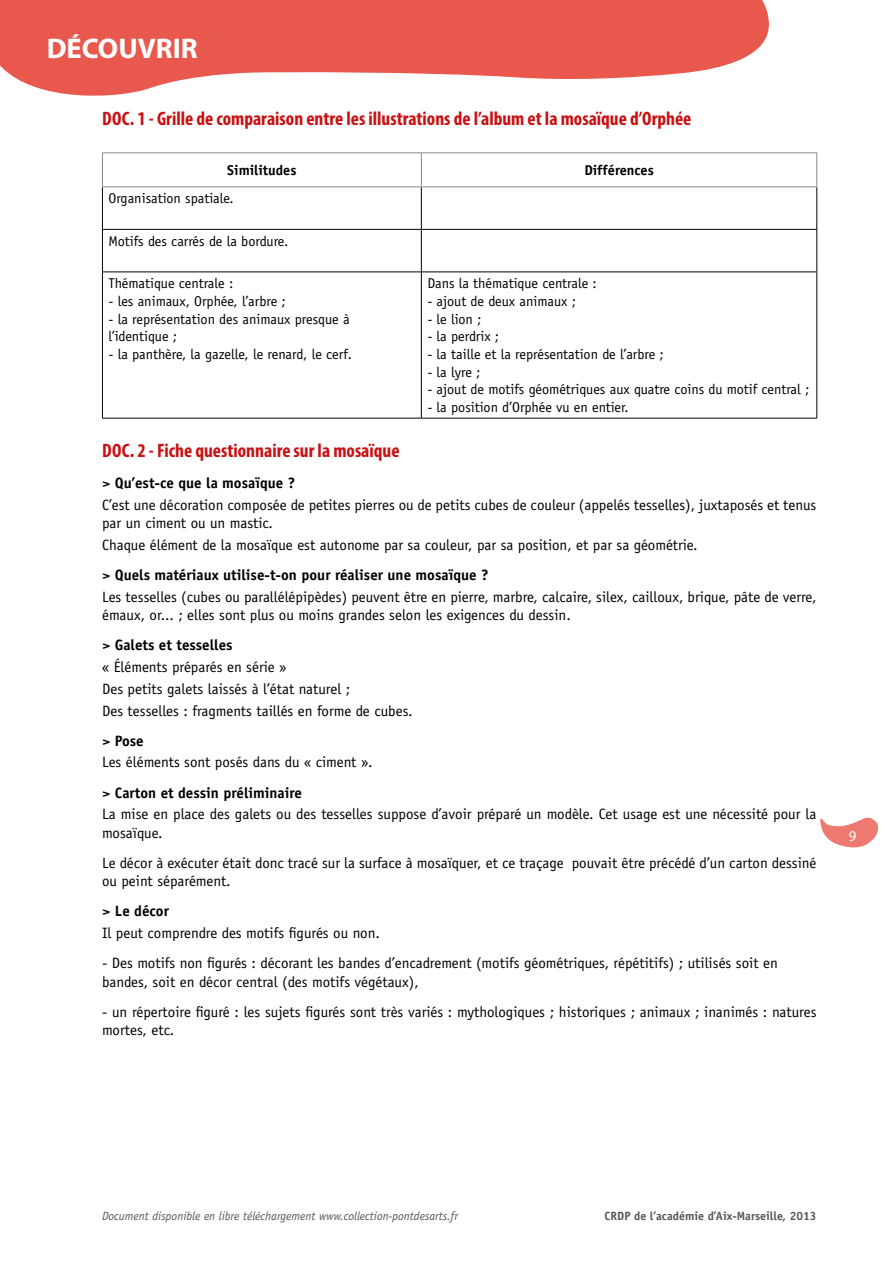
<style>
.page{position:relative;width:893px;height:1263px;background:#fff}
.page>*{position:absolute;margin:0;border:0;box-sizing:border-box;transform-origin:0 0}
.t1{font:700 28.5px "Myriad Pro";color:#fff}
.t2{font:700 condensed 19.5px "Myriad Pro";color:#c91113}
.t3{font:15px/18.3px "Officina Sans Std";color:#000}
.t4{font:700 15px "Officina Sans Std";color:#000}
.t5{font:15px "Myriad Pro";color:#fff}
.t6{font:14.25px/17.7px "Officina Sans Std";color:#000}
.t7{font:700 14.25px "Officina Sans Std";color:#000}
.t8{font:italic 12px "Officina Sans Std";color:#575756}
.t9{font:700 12px "Officina Sans Std";color:#575756}
</style>
<div class="page">
<svg style="left:820px;top:817px;width:59px;height:31px"></svg>
<svg style="left:0;top:0;width:769px;height:96px;fill:#e8584d"></svg>
<hr style="left:102px;top:187px;width:1px;height:42px;background:#000">
<hr style="left:421px;top:187px;width:1px;height:42px;background:#000">
<hr style="left:816px;top:187px;width:1px;height:42px;background:#000">
<hr style="left:102px;top:229px;width:319px;height:1px;background:#000">
<hr style="left:102px;top:230px;width:1px;height:41px;background:#000">
<hr style="left:421px;top:229px;width:396px;height:1px;background:#000">
<hr style="left:421px;top:230px;width:1px;height:41px;background:#000">
<hr style="left:816px;top:230px;width:1px;height:41px;background:#000">
<hr style="left:102px;top:271px;width:319px;height:1px;background:#000">
<hr style="left:102px;top:272px;width:1px;height:146px;background:#000">
<hr style="left:421px;top:271px;width:396px;height:1px;background:#000">
<hr style="left:421px;top:272px;width:1px;height:146px;background:#000">
<hr style="left:816px;top:272px;width:1px;height:146px;background:#000">
<hr style="left:102px;top:152px;width:319px;height:1px;background:#878787">
<hr style="left:102px;top:153px;width:1px;height:33px;background:#878787">
<hr style="left:421px;top:152px;width:396px;height:1px;background:#878787">
<hr style="left:421px;top:153px;width:1px;height:33px;background:#878787">
<hr style="left:816px;top:153px;width:1px;height:33px;background:#878787">
<hr style="left:102px;top:186px;width:319px;height:1px;background:#878787">
<hr style="left:421px;top:186px;width:396px;height:1px;background:#878787">
<hr style="left:102px;top:418px;width:319px;height:1px;background:#000">
<hr style="left:421px;top:418px;width:396px;height:1px;background:#000">
<h1 class="t1" style="left:47px;top:30px;width:153px">DÉCOUVRIR</h1>
<h2 class="t2" style="left:102px;top:106px;width:591px">DOC. 1 - Grille de comparaison entre les illustrations de l’album et la mosaïque d’Orphée</h2>
<p class="t7" style="left:227px;top:161px;width:71px">Similitudes</p>
<p class="t7" style="left:584px;top:161px;width:71px">Différences</p>
<p class="t6" style="left:108px;top:190px;width:127px">Organisation spatiale.</p>
<p class="t6" style="left:108px;top:232px;width:181px">Motifs des carrés de la bordure.</p>
<p class="t6" style="left:108px;top:275px;width:126px">Thématique centrale :</p>
<p class="t6" style="left:108px;top:292px;width:179px">- les animaux, Orphée, l’arbre ;</p>
<p class="t6" style="left:108px;top:310px;width:243px">- la représentation des animaux presque à l’identique ;</p>
<p class="t6" style="left:108px;top:345px;width:245px">- la panthère, la gazelle, le renard, le cerf.</p>
<p class="t6" style="left:427px;top:275px;width:171px">Dans la thématique centrale :</p>
<p class="t6" style="left:427px;top:292px;width:150px">- ajout de deux animaux ;</p>
<p class="t6" style="left:427px;top:310px;width:56px">- le lion ;</p>
<p class="t6" style="left:427px;top:328px;width:73px">- la perdrix ;</p>
<p class="t6" style="left:427px;top:345px;width:238px">- la taille et la représentation de l’arbre ;</p>
<p class="t6" style="left:427px;top:363px;width:55px">- la lyre ;</p>
<p class="t6" style="left:427px;top:381px;width:383px">- ajout de motifs géométriques aux quatre coins du motif central ;</p>
<p class="t6" style="left:427px;top:398px;width:203px">- la position d’Orphée vu en entier.</p>
<h2 class="t2" style="left:102px;top:438px;width:299px">DOC. 2 - Fiche questionnaire sur la mosaïque</h2>
<p class="t4" style="left:102px;top:474px;width:195px">&gt; Qu’est-ce que la mosaïque ?</p>
<p class="t3" style="left:102px;top:496px;width:716px">C’est une décoration composée de petites pierres ou de petits cubes de couleur (appelés tesselles), juxtaposés et tenus par un ciment ou un mastic.</p>
<p class="t3" style="left:102px;top:536px;width:597px">Chaque élément de la mosaïque est autonome par sa couleur, par sa position, et par sa géométrie.</p>
<p class="t4" style="left:102px;top:566px;width:388px">&gt; Quels matériaux utilise-t-on pour réaliser une mosaïque ?</p>
<p class="t3" style="left:102px;top:588px;width:716px">Les tesselles (cubes ou parallélépipèdes) peuvent être en pierre, marbre, calcaire, silex, cailloux, brique, pâte de verre, émaux, or... ; elles sont plus ou moins grandes selon les exigences du dessin.</p>
<p class="t4" style="left:102px;top:636px;width:132px">&gt; Galets et tesselles</p>
<p class="t3" style="left:102px;top:656px;width:312px;line-height:21.8px">« Éléments préparés en série »<br>Des petits galets laissés à l’état naturel ;<br>Des tesselles : fragments taillés en forme de cubes.</p>
<p class="t4" style="left:102px;top:731px;width:43px">&gt; Pose</p>
<p class="t3" style="left:102px;top:753px;width:272px">Les éléments sont posés dans du « ciment ».</p>
<p class="t4" style="left:102px;top:783px;width:202px">&gt; Carton et dessin préliminaire</p>
<p class="t3" style="left:102px;top:805px;width:716px">La mise en place des galets ou des tesselles suppose d’avoir préparé un modèle. Cet usage est une nécessité pour la mosaïque.</p>
<p class="t3" style="left:102px;top:854px;width:716px">Le décor à exécuter était donc tracé sur la surface à mosaïquer, et ce traçage pouvait être précédé d’un carton dessiné ou peint séparément.</p>
<p class="t4" style="left:102px;top:902px;width:68px">&gt; Le décor</p>
<p class="t3" style="left:102px;top:924px;width:279px">Il peut comprendre des motifs figurés ou non.</p>
<p class="t3" style="left:102px;top:954px;width:677px">- Des motifs non figurés : décorant les bandes d’encadrement (motifs géométriques, répétitifs) ; utilisés soit en bandes, soit en décor central (des motifs végétaux),</p>
<p class="t3" style="left:102px;top:1003px;width:716px">- un répertoire figuré : les sujets figurés sont très variés : mythologiques ; historiques ; animaux ; inanimés : natures mortes, etc.</p>
<p class="t5" style="left:849px;top:827px;width:9px">9</p>
<p class="t8" style="left:102px;top:1208px;width:357px">Document disponible en libre téléchargement www.collection-pontdesarts.fr</p>
<p class="t9" style="left:605px;top:1208px;width:213px">CRDP de l’académie d’Aix-Marseille, 2013</p>
</div>
